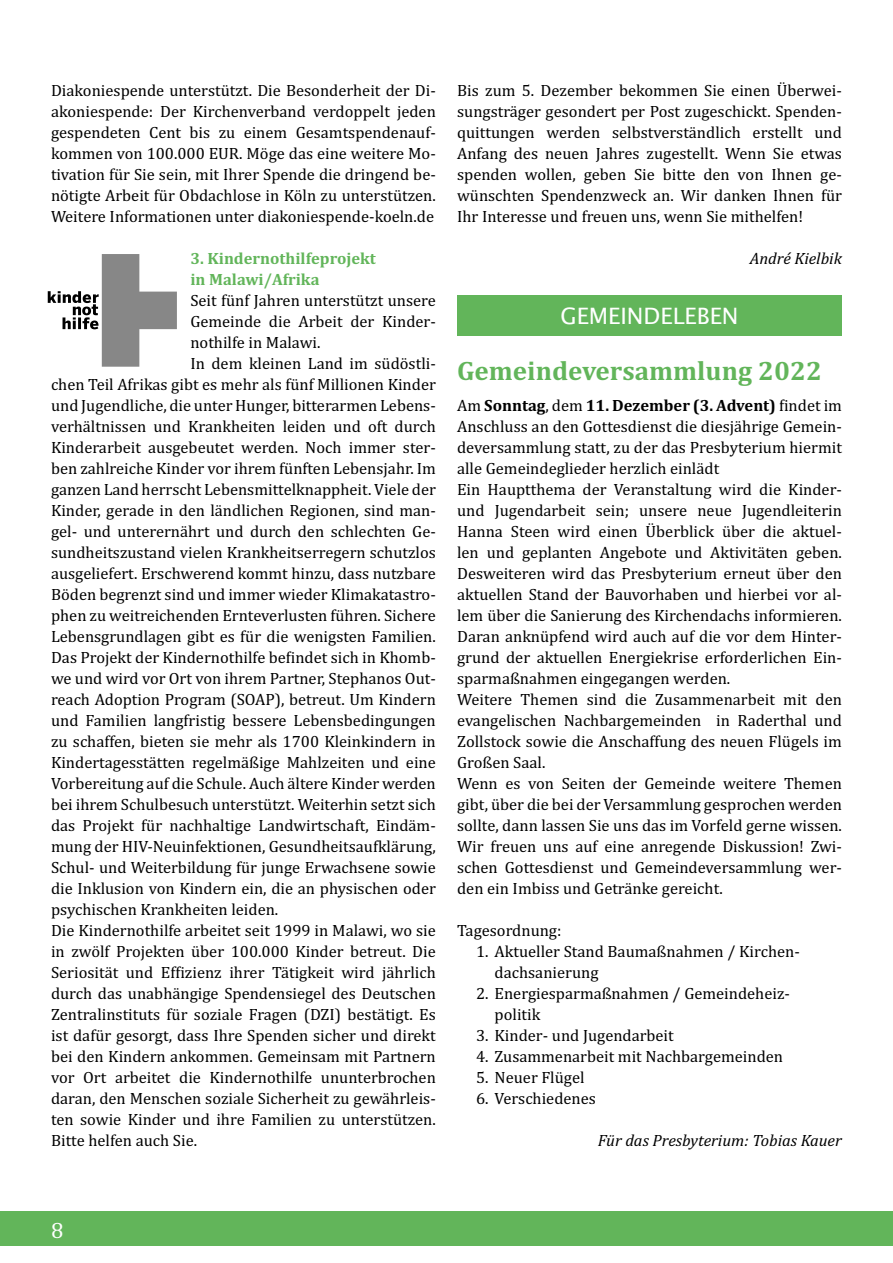
<style>
.page{position:relative;width:893px;height:1263px;background:#fff}
.page>*{position:absolute;margin:0;border:0;box-sizing:border-box;transform-origin:0 0}
.t1{font:700 27px "Cambria";color:#62b55a}
.t2{font:22.5px "Lucida Sans";color:#fff}
.t3{font:22.5px "Cambria";color:#fff}
.t4{font:16.5px/21px "Cambria";color:#000}
.t5{font:italic 16.5px "Cambria";color:#000}
.t6{font:700 16.5px/21px "Cambria";color:#62b55a}
.s1{font-weight:700}
</style>
<div class="page">
<div style="left:0;top:1212px;width:893px;height:34px;background:#62b55a"></div>
<div style="left:457px;top:295px;width:385px;height:40px;background:#62b55a"></div>
<svg style="left:48px;top:254px;width:129px;height:113px"></svg>
<p class="t4" style="left:51px;top:80px;width:386px;text-align:justify">Diakoniespende unterstützt. Die Besonderheit der Di&shy;akoniespende: Der Kirchenverband verdoppelt jeden gespendeten Cent bis zu einem Gesamtspendenauf&shy;kommen von 100.000 EUR. Möge das eine weitere Mo&shy;tivation für Sie sein, mit Ihrer Spende die dringend be&shy;nötigte Arbeit für Obdachlose in Köln zu unterstützen.<br>Weitere Informationen unter diakoniespende-koeln.de</p>
<p class="t6" style="left:190px;top:247px;width:187px">3. Kindernothilfeprojekt in Malawi/Afrika</p>
<p class="t4" style="left:190px;top:290px;width:247px">Seit fünf Jahren unterstützt unsere</p>
<p class="t4" style="left:190px;top:311px;width:247px">Gemeinde die Arbeit der Kinder-</p>
<p class="t4" style="left:190px;top:332px;width:132px">nothilfe in Malawi.</p>
<p class="t4" style="left:190px;top:353px;width:247px">In dem kleinen Land im südöstli-</p>
<p class="t4" style="left:51px;top:374px;width:386px">chen Teil Afrikas gibt es mehr als fünf Millionen Kinder</p>
<p class="t4" style="left:51px;top:395px;width:386px">und Jugendliche, die unter Hunger, bitterarmen Lebens-</p>
<p class="t4" style="left:51px;top:416px;width:386px">verhältnissen und Krankheiten leiden und oft durch</p>
<p class="t4" style="left:51px;top:437px;width:386px">Kinderarbeit ausgebeutet werden. Noch immer ster-</p>
<p class="t4" style="left:51px;top:458px;width:386px">ben zahlreiche Kinder vor ihrem fünften Lebensjahr. Im</p>
<p class="t4" style="left:51px;top:479px;width:386px">ganzen Land herrscht Lebensmittelknappheit. Viele der</p>
<p class="t4" style="left:51px;top:500px;width:386px">Kinder, gerade in den ländlichen Regionen, sind man-</p>
<p class="t4" style="left:51px;top:521px;width:386px">gel- und unterernährt und durch den schlechten Ge-</p>
<p class="t4" style="left:51px;top:542px;width:386px">sundheitszustand vielen Krankheitserregern schutzlos</p>
<p class="t4" style="left:51px;top:563px;width:386px">ausgeliefert. Erschwerend kommt hinzu, dass nutzbare</p>
<p class="t4" style="left:51px;top:584px;width:386px">Böden begrenzt sind und immer wieder Klimakatastro-</p>
<p class="t4" style="left:51px;top:605px;width:386px">phen zu weitreichenden Ernteverlusten führen. Sichere</p>
<p class="t4" style="left:51px;top:626px;width:386px">Lebensgrundlagen gibt es für die wenigsten Familien.</p>
<p class="t4" style="left:51px;top:647px;width:386px">Das Projekt der Kindernothilfe befindet sich in Khomb-</p>
<p class="t4" style="left:51px;top:668px;width:386px">we und wird vor Ort von ihrem Partner, Stephanos Out-</p>
<p class="t4" style="left:51px;top:689px;width:386px">reach Adoption Program (SOAP), betreut. Um Kindern</p>
<p class="t4" style="left:51px;top:710px;width:386px">und Familien langfristig bessere Lebensbedingungen</p>
<p class="t4" style="left:51px;top:731px;width:386px">zu schaffen, bieten sie mehr als 1700 Kleinkindern in</p>
<p class="t4" style="left:51px;top:752px;width:386px">Kindertagesstätten regelmäßige Mahlzeiten und eine</p>
<p class="t4" style="left:51px;top:773px;width:386px">Vorbereitung auf die Schule. Auch ältere Kinder werden</p>
<p class="t4" style="left:51px;top:794px;width:386px">bei ihrem Schulbesuch unterstützt. Weiterhin setzt sich</p>
<p class="t4" style="left:51px;top:815px;width:386px">das Projekt für nachhaltige Landwirtschaft, Eindäm-</p>
<p class="t4" style="left:51px;top:836px;width:386px">mung der HIV-Neuinfektionen, Gesundheitsaufklärung,</p>
<p class="t4" style="left:51px;top:857px;width:386px">Schul- und Weiterbildung für junge Erwachsene sowie</p>
<p class="t4" style="left:51px;top:878px;width:386px">die Inklusion von Kindern ein, die an physischen oder</p>
<p class="t4" style="left:51px;top:899px;width:229px">psychischen Krankheiten leiden.</p>
<p class="t4" style="left:51px;top:920px;width:386px">Die Kindernothilfe arbeitet seit 1999 in Malawi, wo sie</p>
<p class="t4" style="left:51px;top:941px;width:386px">in zwölf Projekten über 100.000 Kinder betreut. Die</p>
<p class="t4" style="left:51px;top:962px;width:386px">Seriosität und Effizienz ihrer Tätigkeit wird jährlich</p>
<p class="t4" style="left:51px;top:983px;width:386px">durch das unabhängige Spendensiegel des Deutschen</p>
<p class="t4" style="left:51px;top:1004px;width:386px">Zentralinstituts für soziale Fragen (DZI) bestätigt. Es</p>
<p class="t4" style="left:51px;top:1025px;width:386px">ist dafür gesorgt, dass Ihre Spenden sicher und direkt</p>
<p class="t4" style="left:51px;top:1046px;width:386px">bei den Kindern ankommen. Gemeinsam mit Partnern</p>
<p class="t4" style="left:51px;top:1067px;width:386px">vor Ort arbeitet die Kindernothilfe ununterbrochen</p>
<p class="t4" style="left:51px;top:1088px;width:386px">daran, den Menschen soziale Sicherheit zu gewährleis-</p>
<p class="t4" style="left:51px;top:1109px;width:386px">ten sowie Kinder und ihre Familien zu unterstützen.</p>
<p class="t4" style="left:51px;top:1130px;width:148px">Bitte helfen auch Sie.</p>
<p class="t4" style="left:457px;top:80px;width:386px;text-align:justify">Bis zum 5. Dezember bekommen Sie einen Überwei&shy;sungsträger gesondert per Post zugeschickt. Spenden&shy;quittungen werden selbstverständlich erstellt und Anfang des neuen Jahres zugestellt. Wenn Sie etwas spenden wollen, geben Sie bitte den von Ihnen ge&shy;wünschten Spendenzweck an. Wir danken Ihnen für Ihr Interesse und freuen uns, wenn Sie mithelfen!</p>
<p class="t5" style="left:750px;top:247px;width:94px">André Kielbik</p>
<h2 class="t2" style="left:560px;top:303px;width:180px">GEMEINDELEBEN</h2>
<h1 class="t1" style="left:457px;top:352px;width:366px">Gemeindeversammlung 2022</h1>
<p class="t4" style="left:457px;top:395px;width:386px">Am <span class="s1">Sonntag</span>, dem <span class="s1">11. Dezember (3. Advent)</span> findet im Anschluss an den Gottesdienst die diesjährige Gemein&shy;deversammlung statt, zu der das Presbyterium hiermit alle Gemeindeglieder herzlich einlädt<br>Ein Hauptthema der Veranstaltung wird die Kinder&shy;und Jugendarbeit sein; unsere neue Jugendleiterin Hanna Steen wird einen Überblick über die aktuel&shy;len und geplanten Angebote und Aktivitäten geben.<br>Desweiteren wird das Presbyterium erneut über den aktuellen Stand der Bauvorhaben und hierbei vor al&shy;lem über die Sanierung des Kirchendachs informieren.<br>Daran anknüpfend wird auch auf die vor dem Hinter&shy;grund der aktuellen Energiekrise erforderlichen Ein&shy;sparmaßnahmen eingegangen werden.<br>Weitere Themen sind die Zusammenarbeit mit den evangelischen Nachbargemeinden in Raderthal und Zollstock sowie die Anschaffung des neuen Flügels im Großen Saal.<br>Wenn es von Seiten der Gemeinde weitere Themen gibt, über die bei der Versammlung gesprochen werden sollte, dann lassen Sie uns das im Vorfeld gerne wissen.<br>Wir freuen uns auf eine anregende Diskussion! Zwi&shy;schen Gottesdienst und Gemeindeversammlung wer&shy;den ein Imbiss und Getränke gereicht.</p>
<p class="t4" style="left:457px;top:920px;width:106px">Tagesordnung:</p>
<p class="t4" style="left:495px;top:941px;width:307px;text-indent:-19px">1. Aktueller Stand Baumaßnahmen / Kirchen&shy;dachsanierung</p>
<p class="t4" style="left:495px;top:983px;width:297px;text-indent:-19px">2. Energiesparmaßnahmen / Gemeindeheiz&shy;politik</p>
<p class="t4" style="left:476px;top:1025px;width:199px">3. Kinder- und Jugendarbeit</p>
<p class="t4" style="left:476px;top:1046px;width:309px">4. Zusammenarbeit mit Nachbargemeinden</p>
<p class="t4" style="left:476px;top:1067px;width:110px">5. Neuer Flügel</p>
<p class="t4" style="left:476px;top:1088px;width:121px">6. Verschiedenes</p>
<p class="t5" style="left:598px;top:1129px;width:246px">Für das Presbyterium: Tobias Kauer</p>
<h2 class="t3" style="left:51px;top:1217px;width:14px">8</h2>
</div>
